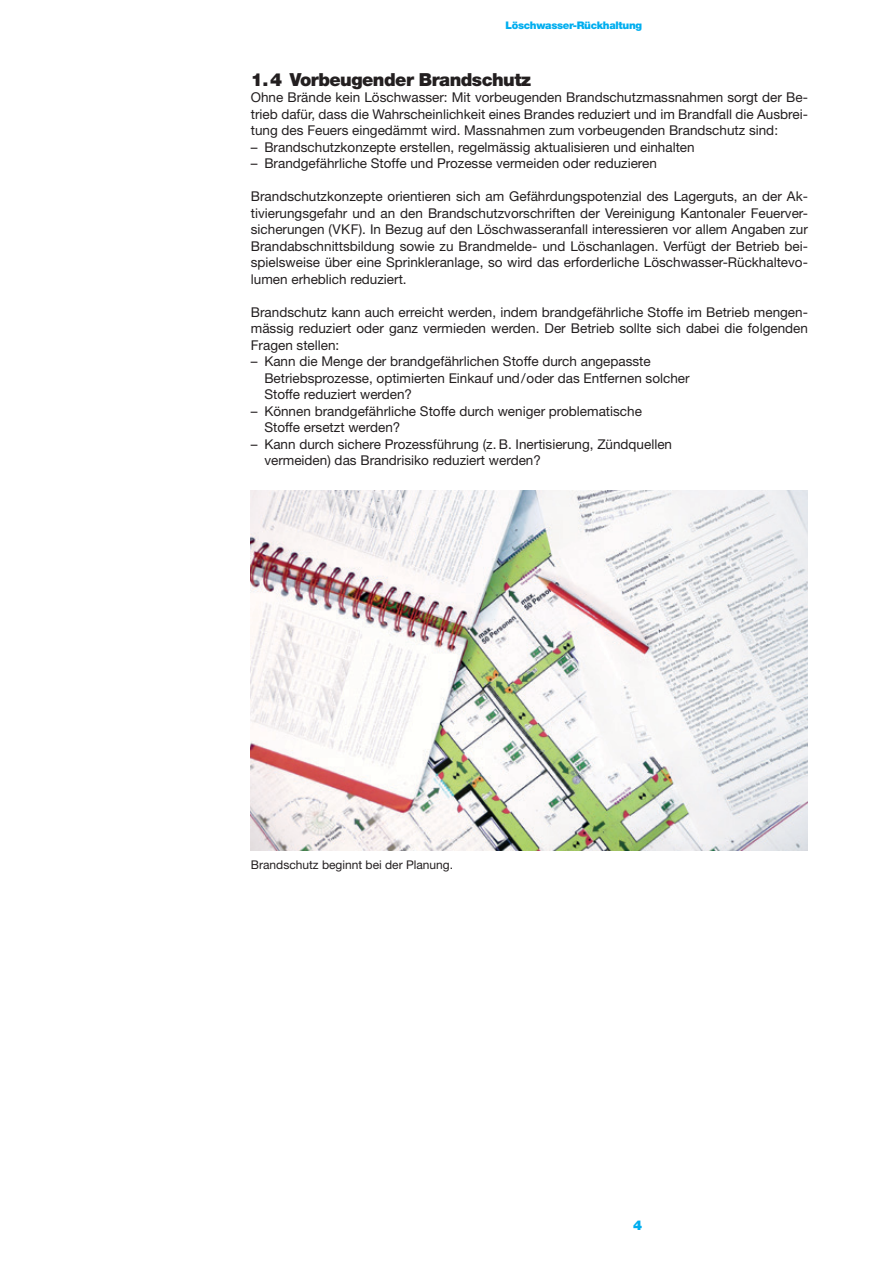
<style>
.page{position:relative;width:893px;height:1263px;background:#fff}
.page>*{position:absolute;margin:0;border:0;box-sizing:border-box;transform-origin:0 0}
.t1{font:900 18px "Helvetica Neue";letter-spacing:-.03em;color:#231f20}
.t2{font:13.5px/16.5px "Helvetica Neue";color:#231f20;text-align:justify}
.t3{font:900 13.5px "Helvetica Neue";color:#00aeef}
.t4{font:12px "Helvetica Neue";color:#231f20}
.t5{font:900 10.5px "Helvetica Neue";letter-spacing:-.03em;color:#00aeef}
</style>
<div class="page">
<img style="left:251px;top:491px;width:557px;height:360px">
<p class="t5" style="left:505px;top:19px;width:138px">Löschwasser-Rückhaltung</p>
<h1 class="t1" style="left:251px;top:69px;width:282px">1.4 Vorbeugender Brandschutz</h1>
<p class="t2" style="left:251px;top:89px;width:559px">Ohne Brände kein Löschwasser: Mit vorbeugenden Brandschutzmassnahmen sorgt der Be&shy;trieb dafür, dass die Wahrscheinlichkeit eines Brandes reduziert und im Brandfall die Ausbrei&shy;tung des Feuers eingedämmt wird. Massnahmen zum vorbeugenden Brandschutz sind:</p>
<p class="t2" style="left:251px;top:139px;width:445px">– Brandschutzkonzepte erstellen, regelmässig aktualisieren und einhalten</p>
<p class="t2" style="left:251px;top:155px;width:408px">– Brandgefährliche Stoffe und Prozesse vermeiden oder reduzieren</p>
<p class="t2" style="left:251px;top:188px;width:559px">Brandschutzkonzepte orientieren sich am Gefährdungspotenzial des Lagerguts, an der Ak&shy;tivierungsgefahr und an den Brandschutzvorschriften der Vereinigung Kantonaler Feuerver&shy;sicherungen (VKF). In Bezug auf den Löschwasseranfall interessieren vor allem Angaben zur Brandabschnittsbildung sowie zu Brandmelde- und Löschanlagen. Verfügt der Betrieb bei&shy;spielsweise über eine Sprinkleranlage, so wird das erforderliche Löschwasser-Rückhaltevo&shy;lumen erheblich reduziert.</p>
<p class="t2" style="left:251px;top:304px;width:559px">Brandschutz kann auch erreicht werden, indem brandgefährliche Stoffe im Betrieb mengen&shy;mässig reduziert oder ganz vermieden werden. Der Betrieb sollte sich dabei die folgenden Fragen stellen:</p>
<p class="t2" style="left:264px;top:353px;width:427px;text-align:left;text-indent:-14px">– Kann die Menge der brandgefährlichen Stoffe durch angepasste<br>Betriebsprozesse, optimierten Einkauf und/oder das Entfernen solcher<br>Stoffe reduziert werden?</p>
<p class="t2" style="left:264px;top:403px;width:379px;text-indent:-14px">– Können brandgefährliche Stoffe durch weniger problematische<br>Stoffe ersetzt werden?</p>
<p class="t2" style="left:264px;top:436px;width:409px;text-indent:-14px">– Kann durch sichere Prozessführung (z. B. Inertisierung, Zündquellen vermeiden) das Brandrisiko reduziert werden?</p>
<p class="t4" style="left:251px;top:857px;width:204px">Brandschutz beginnt bei der Planung.</p>
<p class="t3" style="left:633px;top:1217px;width:11px">4</p>
</div>
